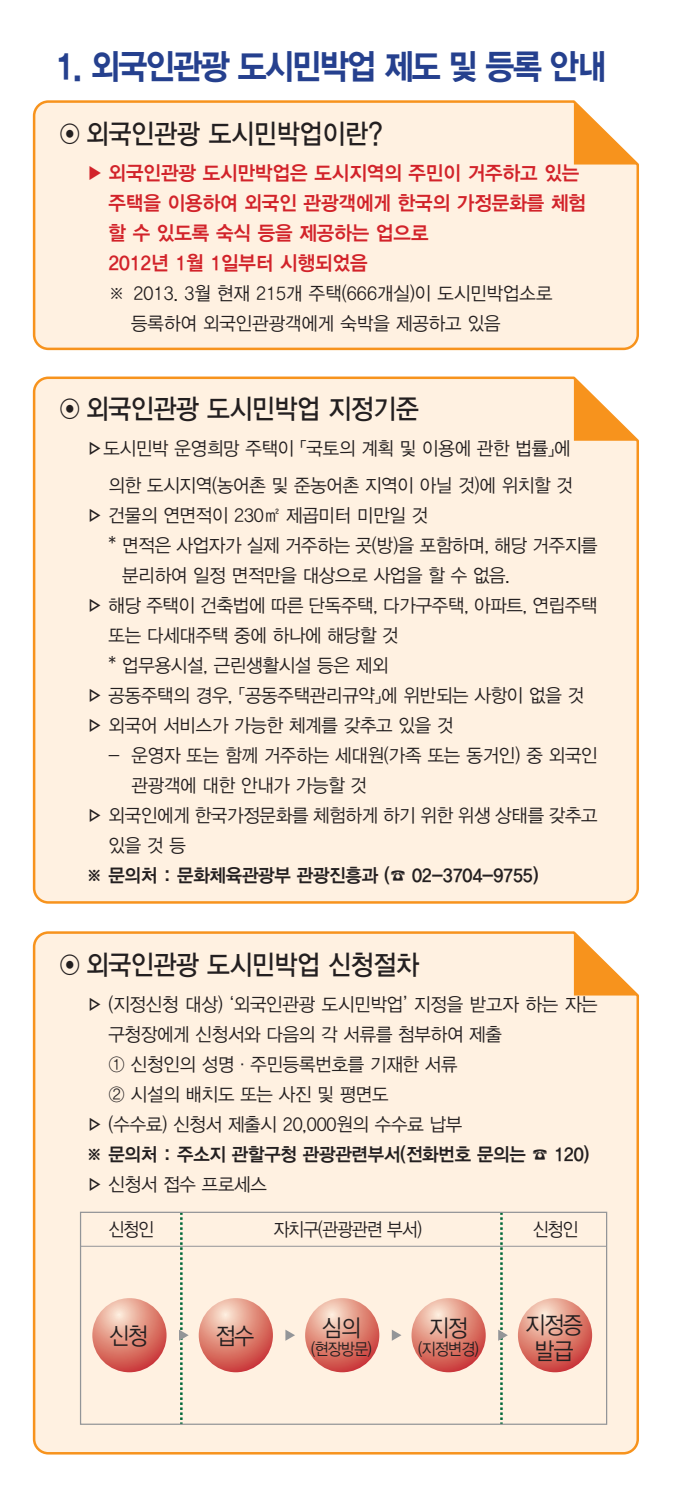
<style>
.page{position:relative;width:674px;height:1489px;background:#fff}
.page>*{position:absolute;margin:0;border:0;box-sizing:border-box;transform-origin:0 0}
.t1{font:35px "YDVYGO Std 35 KS Cpc EUC H";letter-spacing:-.05em;color:#25408e;scale:.9 1}
.t2{font:27.5px "YDVYGO Std 33 KS Cpc EUC H";letter-spacing:-.01em;color:#231f20;scale:.9 1}
.t3{font:23.75px/26px "YDVYGO Std 32 KS Cpc EUC H";letter-spacing:-.04em;color:#231f20;text-align:center;scale:.9 1}
.t4{font:20px/30px "YDVYGO Std 34 KS Cpc EUC H";color:#d2232a;scale:.95 1}
.t5{font:18.75px/30px "YDVYGO Std 32 KS Cpc EUC H";letter-spacing:-.01em;color:#231f20;scale:.95 1}
.t6{font:18.75px "YDVYGO Std 34 KS Cpc EUC H";letter-spacing:-.01em;color:#231f20;scale:.95 1}
.t7{font:18.75px "YDVYGO Std 12 KS Cpc EUC H";letter-spacing:-.04em;color:#231f20;scale:.9 1}
.t8{font:16.5px "YDVYGO Std 32 KS Cpc EUC H";letter-spacing:-.04em;color:#231f20;scale:.9 1}
</style>
<div class="page">
<div style="left:32px;top:376px;width:607px;height:528px;background:#fff1e1"></div>
<svg style="left:573px;top:377px;width:64px;height:64px"></svg>
<div style="left:32px;top:931px;width:607px;height:524px;background:#fff1e1"></div>
<svg style="left:573px;top:931px;width:64px;height:64px"></svg>
<div style="left:32px;top:100px;width:607px;height:251px;background:#fff1e1"></div>
<svg style="left:573px;top:101px;width:64px;height:63px"></svg>
<svg style="left:92px;top:1297px;width:74px;height:75px;background:#e18c7d"></svg>
<svg style="left:199px;top:1297px;width:74px;height:75px;background:#e08b7d"></svg>
<svg style="left:285px;top:1329px;width:10px;height:11px"></svg>
<svg style="left:305px;top:1297px;width:74px;height:75px;background:#e08c7d"></svg>
<svg style="left:391px;top:1329px;width:10px;height:11px"></svg>
<svg style="left:411px;top:1297px;width:74px;height:75px;background:#e18c7e"></svg>
<svg style="left:517px;top:1297px;width:74px;height:75px;background:#e18d7e"></svg>
<div style="left:80px;top:1211px;width:527px;height:213px;border:1px solid #939598"></div>
<hr style="left:80px;top:1245px;width:525px;height:1px;background:#939598">
<svg style="left:179px;top:1212px;width:9px;height:211px;background:#d9dbc7"></svg>
<svg style="left:498px;top:1212px;width:9px;height:211px;background:#d8dbc7"></svg>
<h1 class="t1" style="left:56px;top:51px;width:612px">1. 외국인관광 도시민박업 제도 및 등록 안내</h1>
<h2 class="t2" style="left:58px;top:121px;width:362px">⊙ 외국인관광 도시민박업이란?</h2>
<p class="t4" style="left:108px;top:159px;width:504px;text-indent:-22px">▶ 외국인관광 도시만박업은 도시지역의 주민이 거주하고 있는 주택을 이용하여 외국인 관광객에게 한국의 가정문화를 체험 할 수 있도록 숙식 등을 제공하는 업으로<br>2012년 1월 1일부터 시행되었음</p>
<p class="t5" style="left:131px;top:279px;width:444px;text-indent:-23px">※ 2013. 3월 현재 215개 주택(666개실)이 도시민박업소로 등록하여 외국인관광객에게 숙박을 제공하고 있음</p>
<h2 class="t2" style="left:58px;top:396px;width:401px">⊙ 외국인관광 도시민박업 지정기준</h2>
<p class="t5" style="left:86px;top:431px;width:513px;line-height:37px;text-align:right">▷ 도시민박 운영희망 주택이 「국토의 계획 및 이용에 관한 법률」에 의한 도시지역(농어촌 및 준농어촌 지역이 아닐 것)에 위치할 것</p>
<p class="t5" style="left:86px;top:501px;width:361px">▷ 건물의 연면적이 230㎡ 제곱미터 미만일 것</p>
<p class="t5" style="left:108px;top:531px;width:516px">* 면적은 사업자가 실제 거주하는 곳(방)을 포함하며, 해당 거주지를</p>
<p class="t5" style="left:122px;top:561px;width:409px">분리하여 일정 면적만을 대상으로 사업을 할 수 없음.</p>
<p class="t5" style="left:86px;top:591px;width:539px">▷ 해당 주택이 건축법에 따른 단독주택, 다가구주택, 아파트, 연립주택</p>
<p class="t5" style="left:108px;top:621px;width:307px">또는 다세대주택 중에 하나에 해당할 것</p>
<p class="t5" style="left:108px;top:651px;width:296px">* 업무용시설, 근린생활시설 등은 제외</p>
<p class="t5" style="left:86px;top:681px;width:525px">▷ 공동주택의 경우, 「공동주택관리규약」에 위반되는 사항이 없을 것</p>
<p class="t5" style="left:86px;top:711px;width:388px">▷ 외국어 서비스가 가능한 체계를 갖추고 있을 것</p>
<p class="t5" style="left:108px;top:741px;width:516px">- 운영자 또는 함께 거주하는 세대원(가족 또는 동거인) 중 외국인</p>
<p class="t5" style="left:131px;top:771px;width:249px">관광객에 대한 안내가 가능할 것</p>
<p class="t5" style="left:86px;top:801px;width:539px">▷ 외국인에게 한국가정문화를 체험하게 하기 위한 위생 상태를 갖추고</p>
<p class="t5" style="left:108px;top:831px;width:83px">있을 것 등</p>
<p class="t6" style="left:86px;top:867px;width:477px">※ 문의처 : 문화체육관광부 관광진흥과 (☎ 02-3704-9755)</p>
<h2 class="t2" style="left:58px;top:952px;width:401px">⊙ 외국인관광 도시민박업 신청절차</h2>
<p class="t5" style="left:86px;top:990px;width:539px">▷ (지정신청 대상) ‘외국인관광 도시민박업’ 지정을 받고자 하는 자는</p>
<p class="t5" style="left:108px;top:1020px;width:415px">구청장에게 신청서와 다음의 각 서류를 첨부하여 제출</p>
<p class="t5" style="left:108px;top:1050px;width:368px">① 신청인의 성명·주민등록번호를 기재한 서류</p>
<p class="t5" style="left:108px;top:1080px;width:296px">② 시설의 배치도 또는 사진 및 평면도</p>
<p class="t5" style="left:86px;top:1110px;width:397px">▷ (수수료) 신청서 제출시 20,000원의 수수료 납부</p>
<p class="t6" style="left:86px;top:1146px;width:531px">※ 문의처 : 주소지 관할구청 관광관련부서(전화번호 문의는 ☎ 120)</p>
<p class="t5" style="left:86px;top:1170px;width:192px">▷ 신청서 접수 프로세스</p>
<p class="t7" style="left:109px;top:1221px;width:52px">신청인</p>
<p class="t3" style="left:109px;top:1324px;width:44px">신청</p>
<p class="t7" style="left:273px;top:1221px;width:166px">자치구(관광관련 부서)</p>
<p class="t7" style="left:533px;top:1221px;width:52px">신청인</p>
<p class="t3" style="left:216px;top:1324px;width:44px">접수</p>
<p class="t3" style="left:322px;top:1315px;width:44px">심의</p>
<p class="t8" style="left:311px;top:1340px;width:69px">(현장방문)</p>
<p class="t3" style="left:429px;top:1315px;width:44px">지정</p>
<p class="t8" style="left:418px;top:1340px;width:69px">(지정변경)</p>
<p class="t3" style="left:525px;top:1312px;width:65px">지정증 발급</p>
</div>
